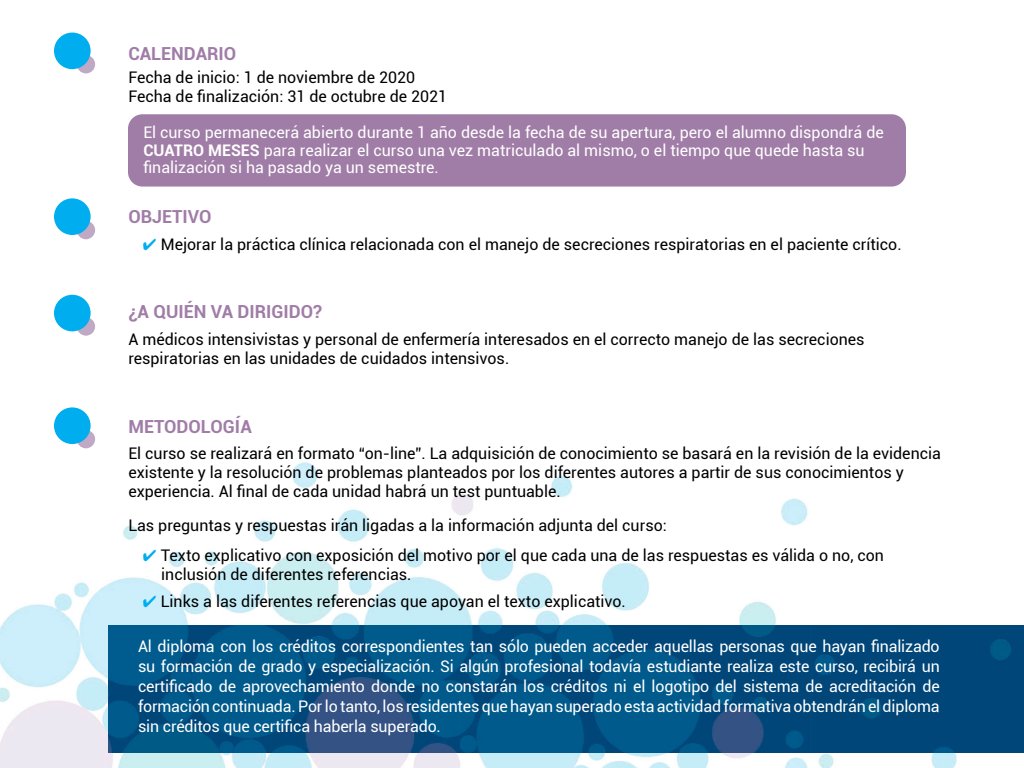
<style>
.page{position:relative;width:1024px;height:768px;background:#fff}
.page>*{position:absolute;margin:0;border:0;box-sizing:border-box;transform-origin:0 0}
.t1{font:700 18px "Roboto";color:#a07da7}
.t2{font:16px/19.2px "Roboto";color:#000}
.t3{font:16px/20px "Roboto";color:#fff}
.s1{font-weight:700}
.s2{color:#00aeef}
</style>
<div class="page">
<img style="left:0;top:430px;width:211px;height:200px">
<img style="left:211px;top:462px;width:813px;height:164px">
<img style="left:0;top:630px;width:141px;height:138px">
<img style="left:141px;top:752px;width:883px;height:16px">
<img style="left:108px;top:626px;width:916px;height:126px">
<div style="left:128px;top:114px;width:778px;height:73px;background:#a07da7;border-radius:14px"></div>
<div style="left:77px;top:55px;width:18px;height:18px;background:#bfa9c4;border-radius:50%"></div>
<div style="left:54px;top:33px;width:37px;height:36px;background:#00aeef;border-radius:50%"></div>
<div style="left:77px;top:221px;width:18px;height:18px;background:#bfa9c4;border-radius:50%"></div>
<div style="left:54px;top:198px;width:37px;height:37px;background:#00aeef;border-radius:50%"></div>
<div style="left:77px;top:317px;width:18px;height:19px;background:#bfa9c4;border-radius:50%"></div>
<div style="left:54px;top:295px;width:37px;height:36px;background:#00aeef;border-radius:50%"></div>
<div style="left:77px;top:430px;width:18px;height:18px;background:#bfa9c4;border-radius:50%"></div>
<div style="left:54px;top:407px;width:37px;height:37px;background:#00aeef;border-radius:50%"></div>
<p class="t1" style="left:128px;top:40px;width:109px">CALENDARIO</p>
<p class="t2" style="left:128px;top:67px;width:320px">Fecha de inicio: 1 de noviembre de 2020<br>Fecha de finalización: 31 de octubre de 2021</p>
<p class="t3" style="left:143px;top:123px;width:742px;line-height:17.9px">El curso permanecerá abierto durante 1 año desde la fecha de su apertura, pero el alumno dispondrá de<br><span class="s1">CUATRO MESES</span> para realizar el curso una vez matriculado al mismo, o el tiempo que quede hasta su finalización si ha pasado ya un semestre.</p>
<p class="t1" style="left:128px;top:204px;width:85px">OBJETIVO</p>
<p class="t2" style="left:143px;top:234px;width:760px"><span class="s2">✔</span> Mejorar la práctica clínica relacionada con el manejo de secreciones respiratorias en el paciente crítico.</p>
<p class="t1" style="left:128px;top:299px;width:195px">¿A QUIÉN VA DIRIGIDO?</p>
<p class="t2" style="left:128px;top:329px;width:738px">A médicos intensivistas y personal de enfermería interesados en el correcto manejo de las secreciones respiratorias en las unidades de cuidados intensivos.</p>
<p class="t1" style="left:128px;top:414px;width:125px">METODOLOGÍA</p>
<p class="t2" style="left:128px;top:443px;width:814px">El curso se realizará en formato “on-line”. La adquisición de conocimiento se basará en la revisión de la evidencia existente y la resolución de problemas planteados por los diferentes autores a partir de sus conocimientos y experiencia. Al final de cada unidad habrá un test puntuable.</p>
<p class="t2" style="left:128px;top:515px;width:540px">Las preguntas y respuestas irán ligadas a la información adjunta del curso:</p>
<p class="t2" style="left:161px;top:545px;width:724px;text-indent:-18px"><span class="s2">✔</span> Texto explicativo con exposición del motivo por el que cada una de las respuestas es válida o no, con inclusión de diferentes referencias.</p>
<p class="t2" style="left:143px;top:591px;width:485px"><span class="s2">✔</span> Links a las diferentes referencias que apoyan el texto explicativo.</p>
<p class="t3" style="left:138px;top:636px;width:803px;text-align:justify">Al diploma con los créditos correspondientes tan sólo pueden acceder aquellas personas que hayan finalizado su formación de grado y especialización. Si algún profesional todavía estudiante realiza este curso, recibirá un certificado de aprovechamiento donde no constarán los créditos ni el logotipo del sistema de acreditación de formación continuada. Por lo tanto, los residentes que hayan superado esta actividad formativa obtendrán el diploma sin créditos que certifica haberla superado.</p>
</div>
